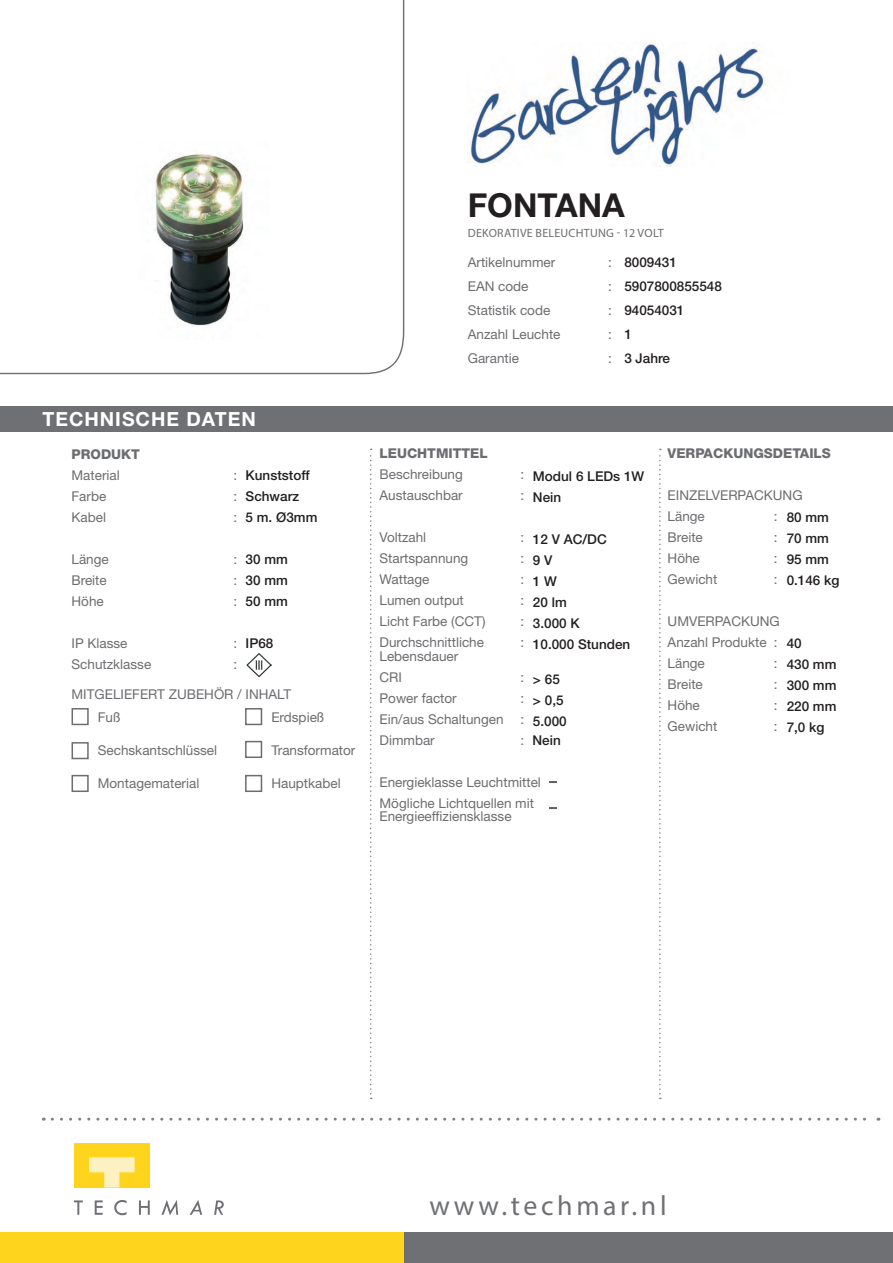
<style>
.page{position:relative;width:893px;height:1263px;background:#fff}
.page>*{position:absolute;margin:0;border:0;box-sizing:border-box;transform-origin:0 0}
.t1{font:700 33px "Helvetica Neue LT Std";color:#231f20}
.t2{font:27.9px "Myriad Pro";letter-spacing:.13em;color:#6f7073}
.t3{font:700 19.5px "Helvetica Neue LT Std";letter-spacing:.05em;color:#fff}
.t4{font:13.5px/21px "Helvetica Neue LT Std";color:#6c6d70}
.t5{font:500 13.5px/21px "Helvetica Neue LT Std";color:#231f20}
.t6{font:800 13.5px "Helvetica Neue LT Std";color:#6c6d70}
.t7{font:12px "Myriad Pro";letter-spacing:.02em;color:#6c6d70}
</style>
<div class="page">
<svg style="left:0;top:0;width:405px;height:375px"></svg>
<div style="left:0;top:406px;width:893px;height:26px;background:#6f7073"></div>
<svg style="left:52px;top:1118px;width:827px;height:3px"></svg>
<svg style="left:370px;top:449px;width:2px;height:650px"></svg>
<svg style="left:659px;top:449px;width:2px;height:650px"></svg>
<div style="left:404px;top:1232px;width:489px;height:31px;background:#6f7073"></div>
<div style="left:0;top:1232px;width:404px;height:31px;background:#fed41d"></div>
<svg style="left:74px;top:1200px;width:9px;height:15px"></svg>
<svg style="left:95px;top:1200px;width:8px;height:15px"></svg>
<svg style="left:139px;top:1200px;width:11px;height:15px"></svg>
<svg style="left:190px;top:1200px;width:12px;height:15px"></svg>
<svg style="left:214px;top:1200px;width:10px;height:15px"></svg>
<svg style="left:114px;top:1200px;width:13px;height:15px"></svg>
<svg style="left:161px;top:1200px;width:17px;height:15px"></svg>
<div style="left:74px;top:1143px;width:76px;height:44px;background:#fed41d"></div>
<svg style="left:89px;top:1157px;width:46px;height:30px"></svg>
<img style="left:135px;top:142px;width:135px;height:198px">
<div style="left:72px;top:708px;width:17px;height:17px;border:2px solid #6c6d70"></div>
<div style="left:72px;top:742px;width:17px;height:17px;border:2px solid #6c6d70"></div>
<div style="left:72px;top:775px;width:17px;height:17px;border:2px solid #6c6d70"></div>
<div style="left:245px;top:708px;width:17px;height:17px;border:2px solid #6c6d70"></div>
<div style="left:245px;top:741px;width:17px;height:17px;border:2px solid #6c6d70"></div>
<div style="left:245px;top:775px;width:17px;height:17px;border:2px solid #6c6d70"></div>
<img style="left:246px;top:653px;width:25px;height:24px">
<img style="left:550px;top:781px;width:6px;height:2px">
<img style="left:550px;top:807px;width:6px;height:2px">
<img style="left:469px;top:43px;width:296px;height:124px">
<h3 class="t3" style="left:43px;top:407px;width:215px">TECHNISCHE DATEN</h3>
<p class="t6" style="left:72px;top:446px;width:70px">PRODUKT</p>
<p class="t4" style="left:72px;top:464px;width:50px">Material</p>
<p class="t4" style="left:234px;top:464px;width:5px">:</p>
<p class="t4" style="left:72px;top:485px;width:36px">Farbe</p>
<p class="t4" style="left:234px;top:485px;width:5px">:</p>
<p class="t4" style="left:72px;top:506px;width:36px">Kabel</p>
<p class="t4" style="left:234px;top:506px;width:5px">:</p>
<p class="t4" style="left:72px;top:548px;width:39px">Länge</p>
<p class="t4" style="left:234px;top:548px;width:5px">:</p>
<p class="t4" style="left:72px;top:569px;width:37px">Breite</p>
<p class="t4" style="left:234px;top:569px;width:5px">:</p>
<p class="t4" style="left:72px;top:590px;width:34px">Höhe</p>
<p class="t4" style="left:234px;top:590px;width:5px">:</p>
<p class="t4" style="left:72px;top:632px;width:57px">IP Klasse</p>
<p class="t4" style="left:234px;top:632px;width:5px">:</p>
<p class="t4" style="left:72px;top:653px;width:81px">Schutzklasse</p>
<p class="t4" style="left:234px;top:653px;width:5px">:</p>
<p class="t4" style="left:72px;top:683px;width:221px">MITGELIEFERT ZUBEHÖR / INHALT</p>
<p class="t5" style="left:246px;top:465px;width:73px">Kunststoff<br>Schwarz<br>5 m. Ø3mm</p>
<p class="t5" style="left:246px;top:549px;width:44px;text-align:justify">30 mm 30 mm 50 mm</p>
<p class="t5" style="left:246px;top:633px;width:29px">IP68</p>
<p class="t4" style="left:98px;top:707px;width:24px">Fuß</p>
<p class="t4" style="left:98px;top:740px;width:121px">Sechskantschlüssel</p>
<p class="t4" style="left:98px;top:773px;width:103px">Montagematerial</p>
<p class="t4" style="left:271px;top:707px;width:55px">Erdspieß</p>
<p class="t4" style="left:271px;top:740px;width:86px">Transformator</p>
<p class="t4" style="left:271px;top:773px;width:71px">Hauptkabel</p>
<h1 class="t1" style="left:468px;top:185px;width:159px">FONTANA</h1>
<p class="t7" style="left:468px;top:225px;width:198px">DEKORATIVE BELEUCHTUNG - 12 VOLT</p>
<p class="t4" style="left:468px;top:252px;width:89px">Artikelnummer</p>
<p class="t4" style="left:608px;top:252px;width:5px">:</p>
<p class="t4" style="left:468px;top:276px;width:62px">EAN code</p>
<p class="t4" style="left:608px;top:276px;width:5px">:</p>
<p class="t4" style="left:468px;top:300px;width:84px">Statistik code</p>
<p class="t4" style="left:608px;top:300px;width:5px">:</p>
<p class="t4" style="left:468px;top:324px;width:94px">Anzahl Leuchte</p>
<p class="t4" style="left:608px;top:324px;width:5px">:</p>
<p class="t4" style="left:468px;top:348px;width:53px">Garantie</p>
<p class="t4" style="left:608px;top:348px;width:5px">:</p>
<p class="t5" style="left:624px;top:250px;width:99px;line-height:24px">8009431<br>5907800855548<br>94054031<br>1<br>3 Jahre</p>
<p class="t6" style="left:379px;top:445px;width:110px">LEUCHTMITTEL</p>
<p class="t4" style="left:379px;top:464px;width:85px">Beschreibung</p>
<p class="t4" style="left:520px;top:464px;width:5px">:</p>
<p class="t4" style="left:379px;top:485px;width:85px">Austauschbar</p>
<p class="t4" style="left:520px;top:485px;width:5px">:</p>
<p class="t4" style="left:379px;top:527px;width:48px">Voltzahl</p>
<p class="t4" style="left:520px;top:527px;width:5px">:</p>
<p class="t4" style="left:379px;top:548px;width:90px">Startspannung</p>
<p class="t4" style="left:520px;top:548px;width:5px">:</p>
<p class="t4" style="left:379px;top:569px;width:52px">Wattage</p>
<p class="t4" style="left:520px;top:569px;width:5px">:</p>
<p class="t4" style="left:379px;top:590px;width:86px">Lumen output</p>
<p class="t4" style="left:520px;top:590px;width:5px">:</p>
<p class="t4" style="left:379px;top:611px;width:108px">Licht Farbe (CCT)</p>
<p class="t4" style="left:520px;top:611px;width:5px">:</p>
<p class="t4" style="left:379px;top:632px;width:106px">Durchschnittliche</p>
<p class="t4" style="left:520px;top:632px;width:5px">:</p>
<p class="t4" style="left:379px;top:645px;width:80px">Lebensdauer<br>CRI</p>
<p class="t5" style="left:533px;top:465px;width:113px">Modul 6 LEDs 1W<br>Nein</p>
<p class="t5" style="left:533px;top:528px;width:99px">12 V AC/DC<br>9 V<br>1 W<br>20 lm<br>3.000 K<br>10.000 Stunden</p>
<p class="t5" style="left:533px;top:668px;width:35px">&gt; 65 &gt; 0,5<br>5.000</p>
<p class="t4" style="left:520px;top:666px;width:5px">:</p>
<p class="t4" style="left:379px;top:687px;width:79px">Power factor</p>
<p class="t4" style="left:520px;top:687px;width:5px">:</p>
<p class="t4" style="left:379px;top:708px;width:126px">Ein/aus Schaltungen</p>
<p class="t4" style="left:520px;top:708px;width:5px">:</p>
<p class="t4" style="left:379px;top:729px;width:57px">Dimmbar</p>
<p class="t4" style="left:520px;top:729px;width:5px">:</p>
<p class="t4" style="left:379px;top:771px;width:163px">Energieklasse Leuchtmittel<br>Mögliche Lichtquellen mit</p>
<p class="t4" style="left:379px;top:806px;width:134px">Energieeffiziensklasse</p>
<p class="t5" style="left:532px;top:729px;width:30px">Nein</p>
<p class="t6" style="left:668px;top:445px;width:165px">VERPACKUNGSDETAILS</p>
<p class="t4" style="left:668px;top:485px;width:136px">EINZELVERPACKUNG<br>Länge</p>
<p class="t5" style="left:787px;top:507px;width:54px">80 mm<br>70 mm<br>95 mm<br>0.146 kg</p>
<p class="t4" style="left:774px;top:506px;width:5px">:</p>
<p class="t4" style="left:668px;top:527px;width:37px">Breite</p>
<p class="t4" style="left:774px;top:527px;width:5px">:</p>
<p class="t4" style="left:668px;top:548px;width:34px">Höhe</p>
<p class="t4" style="left:774px;top:548px;width:5px">:</p>
<p class="t4" style="left:668px;top:569px;width:51px">Gewicht</p>
<p class="t4" style="left:774px;top:569px;width:5px">:</p>
<p class="t4" style="left:668px;top:611px;width:114px">UMVERPACKUNG<br>Anzahl Produkte :<br>Länge</p>
<p class="t5" style="left:787px;top:633px;width:51px">40<br>430 mm<br>300 mm<br>220 mm<br>7,0 kg</p>
<p class="t4" style="left:774px;top:653px;width:5px">:</p>
<p class="t4" style="left:668px;top:674px;width:37px">Breite</p>
<p class="t4" style="left:774px;top:674px;width:5px">:</p>
<p class="t4" style="left:668px;top:695px;width:34px">Höhe</p>
<p class="t4" style="left:774px;top:695px;width:5px">:</p>
<p class="t4" style="left:668px;top:716px;width:51px">Gewicht</p>
<p class="t4" style="left:774px;top:716px;width:5px">:</p>
<h2 class="t2" style="left:429px;top:1188px;width:239px">www.techmar.nl</h2>
</div>
